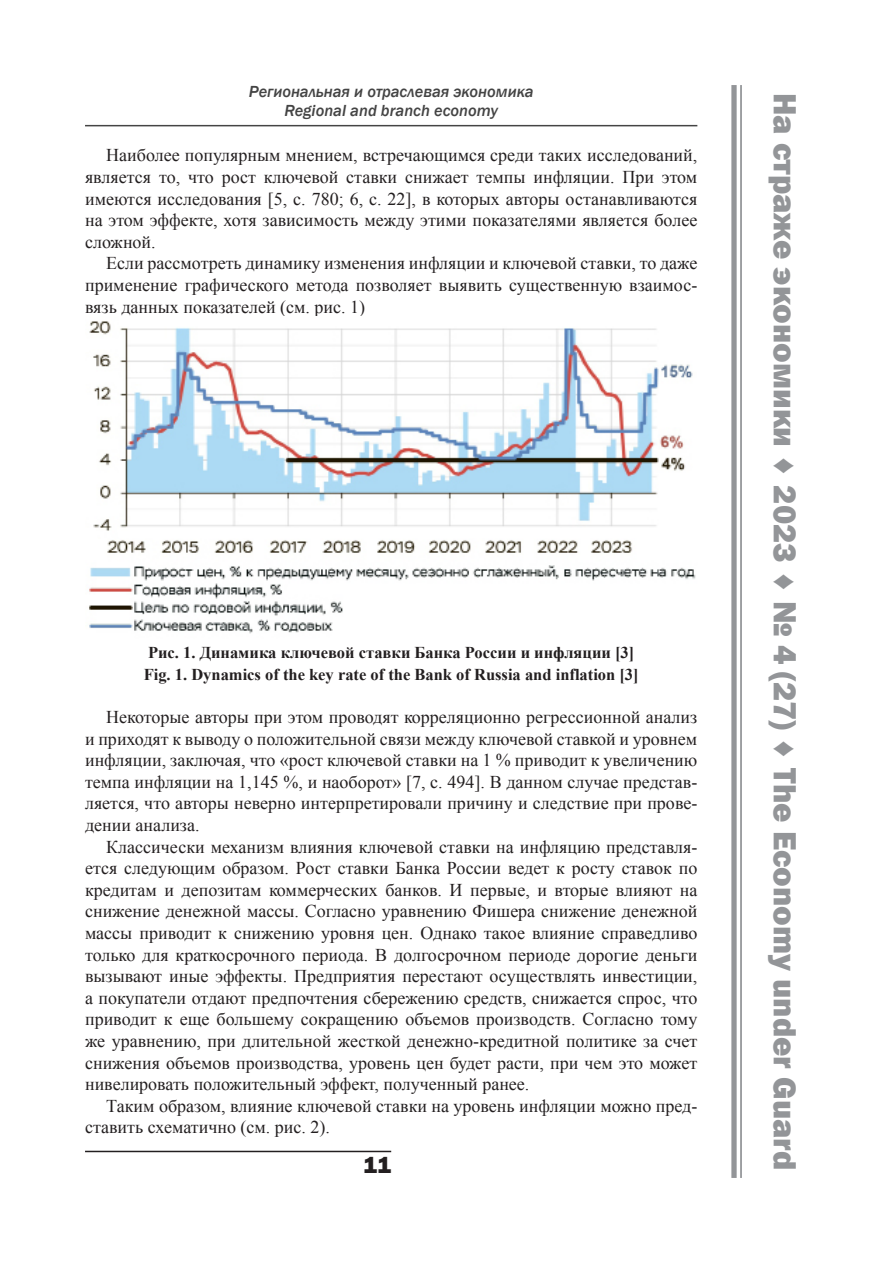
<style>
.page{position:relative;width:893px;height:1263px;background:#fff}
.page>*{position:absolute;margin:0;border:0;box-sizing:border-box;transform-origin:0 0}
.t1{font:800 33px "Franklin Gothic";color:#939598}
.t2{font:800 24px "Franklin Gothic";color:#231f20}
.BodyText{font:18px/21.6px "Times New Roman";color:#231f20;text-align:justify}
.BodyText-2{font:700 16.5px "Times New Roman";color:#231f20}
.t3{font:italic 500 16.5px/19.8px "Franklin Gothic";color:#444;text-align:center}
</style>
<div class="page">
<hr style="left:85px;top:1151px;width:306px;height:1px;background:#231f20">
<hr style="left:740px;top:85px;width:2px;height:1093px;background:#939598">
<div style="left:731px;top:85px;width:6px;height:1093px;background:#939598"></div>
<hr style="left:85px;top:125px;width:612px;height:1px;background:#444">
<img style="left:89px;top:321px;width:607px;height:313px">
<p class="t3" style="left:249px;top:81px;width:286px">Региональная и отраслевая экономика<br>Regional and branch economy</p>
<p class="BodyText" style="left:85px;top:144px;width:614px;text-indent:21px">Наиболее популярным мнением, встречающимся среди таких исследований, является то, что рост ключевой ставки снижает темпы инфляции. При этом имеются исследования [5, с. 780; 6, с. 22], в которых авторы останавливаются на этом эффекте, хотя зависимость между этими показателями является более сложной.</p>
<p class="BodyText" style="left:85px;top:252px;width:614px;text-indent:21px">Если рассмотреть динамику изменения инфляции и ключевой ставки, то даже применение графического метода позволяет выявить существенную взаимос&shy;вязь данных показателей (см. рис. 1)</p>
<p class="BodyText-2" style="left:148px;top:641px;width:488px">Рис. 1. Динамика ключевой ставки Банка России и инфляции [3]</p>
<p class="BodyText-2" style="left:144px;top:663px;width:496px">Fig. 1. Dynamics of the key rate of the Bank of Russia and inflation [3]</p>
<p class="BodyText" style="left:85px;top:706px;width:614px;text-indent:21px">Некоторые авторы при этом проводят корреляционно регрессионной анализ и приходят к выводу о положительной связи между ключевой ставкой и уровнем инфляции, заключая, что «рост ключевой ставки на 1 % приводит к увеличению темпа инфляции на 1,145 %, и наоборот» [7, с. 494]. В данном случае представ&shy;ляется, что авторы неверно интерпретировали причину и следствие при прове&shy;дении анализа.</p>
<p class="BodyText" style="left:85px;top:835px;width:614px;text-indent:21px">Классически механизм влияния ключевой ставки на инфляцию представля&shy;ется следующим образом. Рост ставки Банка России ведет к росту ставок по кредитам и депозитам коммерческих банков. И первые, и вторые влияют на снижение денежной массы. Согласно уравнению Фишера снижение денежной массы приводит к снижению уровня цен. Однако такое влияние справедливо только для краткосрочного периода. В долгосрочном периоде дорогие деньги вызывают иные эффекты. Предприятия перестают осуществлять инвестиции, а покупатели отдают предпочтения сбережению средств, снижается спрос, что приводит к еще большему сокращению объемов производств. Согласно тому же уравнению, при длительной жесткой денежно-кредитной политике за счет снижения объемов производства, уровень цен будет расти, при чем это может нивелировать положительный эффект, полученный ранее.</p>
<p class="BodyText" style="left:85px;top:1095px;width:614px;text-indent:21px">Таким образом, влияние ключевой ставки на уровень инфляции можно пред&shy;ставить схематично (см. рис. 2).</p>
<h2 class="t2" style="left:363px;top:1150px;width:29px">11</h2>
<h1 class="t1" style="left:806px;top:93px;width:1079px;rotate:90deg">На страже экономики ♦ 2023 ♦ № 4 (27) ♦ The Economy under Guard</h1>
</div>
